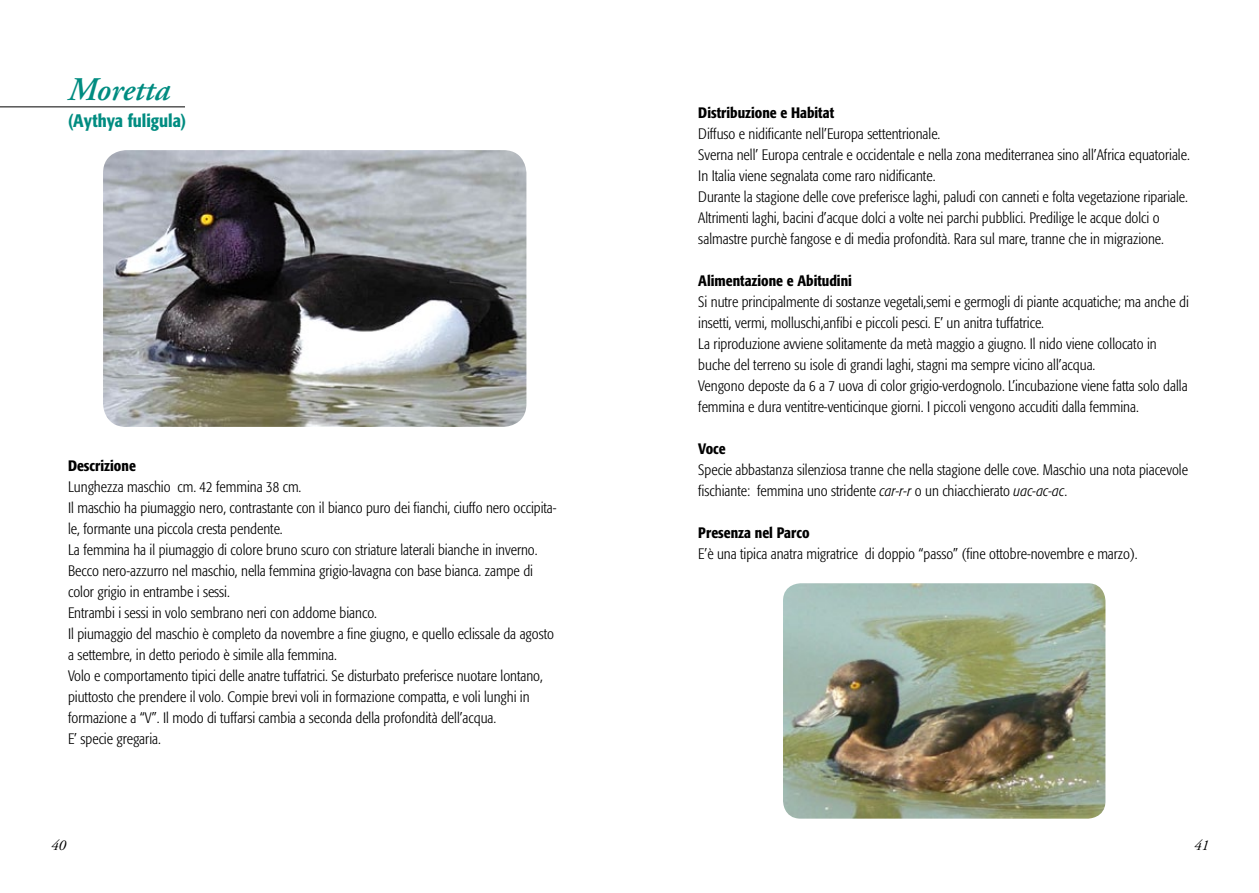
<style>
.page{position:relative;width:1259px;height:893px;background:#fff}
.page>*{position:absolute;margin:0;border:0;box-sizing:border-box;transform-origin:0 0}
.t1{font:italic 600 33px "Adobe Garamond";color:#008c81}
.t2{font:500 condensed 18px "Formata";color:#008c81}
.t3{font:300 condensed 15px/21px "Formata";color:#000}
.t4{font:500 condensed 15px "Formata";color:#000}
.t5{font:italic 15px "Adobe Garamond Pro";color:#000}
.s1{font-style:italic}
</style>
<div class="page">
<hr style="left:0;top:106px;width:185px;height:1px;background:#000">
<img style="left:103px;top:150px;width:423px;height:277px">
<img style="left:783px;top:583px;width:322px;height:236px">
<h1 class="t1" style="left:68px;top:72px;width:104px">Moretta</h1>
<p class="t2" style="left:68px;top:110px;width:120px">(Aythya fuligula)</p>
<p class="t4" style="left:68px;top:456px;width:69px">Descrizione</p>
<p class="t3" style="left:68px;top:476px;width:490px">Lunghezza maschio cm. 42 femmina 38 cm.<br>Il maschio ha piumaggio nero, contrastante con il bianco puro dei fianchi, ciuffo nero occipita&shy;le, formante una piccola cresta pendente.<br>La femmina ha il piumaggio di colore bruno scuro con striature laterali bianche in inverno.<br>Becco nero-azzurro nel maschio, nella femmina grigio-lavagna con base bianca. zampe di color grigio in entrambe i sessi.<br>Entrambi i sessi in volo sembrano neri con addome bianco.<br>Il piumaggio del maschio è completo da novembre a fine giugno, e quello eclissale da agosto a settembre, in detto periodo è simile alla femmina.<br>Volo e comportamento tipici delle anatre tuffatrici. Se disturbato preferisce nuotare lontano, piuttosto che prendere il volo. Compie brevi voli in formazione compatta, e voli lunghi in formazione a “V”. Il modo di tuffarsi cambia a seconda della profondità dell’acqua.<br>E’ specie gregaria.</p>
<p class="t4" style="left:698px;top:104px;width:137px">Distribuzione e Habitat</p>
<p class="t3" style="left:698px;top:124px;width:493px">Diffuso e nidificante nell’Europa settentrionale.<br>Sverna nell’ Europa centrale e occidentale e nella zona mediterranea sino all’Africa equatoriale.<br>In Italia viene segnalata come raro nidificante.<br>Durante la stagione delle cove preferisce laghi, paludi con canneti e folta vegetazione ripariale.<br>Altrimenti laghi, bacini d’acque dolci a volte nei parchi pubblici. Predilige le acque dolci o salmastre purchè fangose e di media profondità. Rara sul mare, tranne che in migrazione.</p>
<p class="t4" style="left:698px;top:272px;width:155px">Alimentazione e Abitudini</p>
<p class="t3" style="left:698px;top:292px;width:492px">Si nutre principalmente di sostanze vegetali,semi e germogli di piante acquatiche; ma anche di insetti, vermi, molluschi,anfibi e piccoli pesci. E’ un anitra tuffatrice.<br>La riproduzione avviene solitamente da metà maggio a giugno. Il nido viene collocato in buche del terreno su isole di grandi laghi, stagni ma sempre vicino all’acqua.<br>Vengono deposte da 6 a 7 uova di color grigio-verdognolo. L’incubazione viene fatta solo dalla femmina e dura ventitre-venticinque giorni. I piccoli vengono accuditi dalla femmina.</p>
<p class="t4" style="left:698px;top:440px;width:29px">Voce</p>
<p class="t3" style="left:698px;top:460px;width:491px">Specie abbastanza silenziosa tranne che nella stagione delle cove. Maschio una nota piacevole fischiante: femmina uno stridente <span class="s1">car-r-r</span> o un chiacchierato <span class="s1">uac-ac-ac</span>.</p>
<p class="t4" style="left:698px;top:524px;width:113px">Presenza nel Parco</p>
<p class="t3" style="left:698px;top:544px;width:441px">E’è una tipica anatra migratrice di doppio “passo” (fine ottobre-novembre e marzo).</p>
<p class="t5" style="left:51px;top:837px;width:16px">40</p>
<p class="t5" style="left:1194px;top:836px;width:16px">41</p>
</div>
